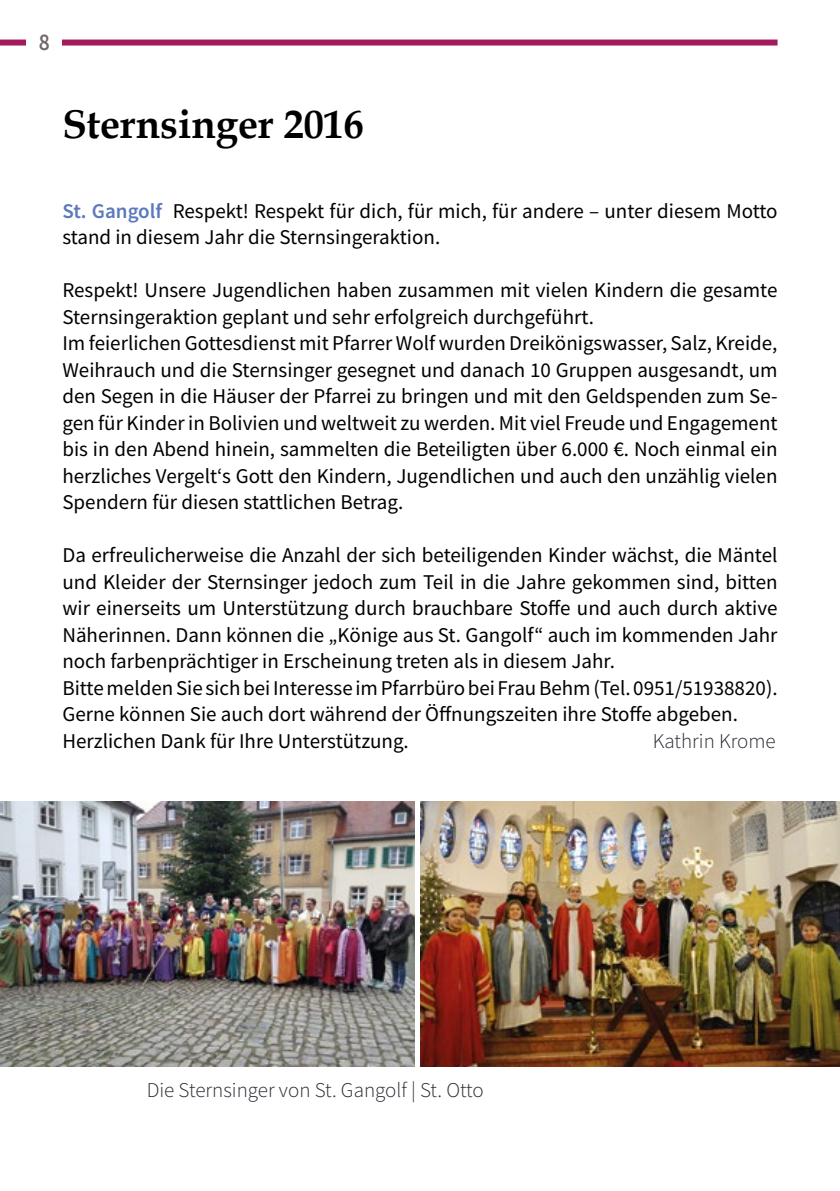
<style>
.page{position:relative;width:840px;height:1191px;background:#fff}
.page>*{position:absolute;margin:0;border:0;box-sizing:border-box;transform-origin:0 0}
.t1{font:700 40px "Book Antiqua";color:#000}
.t2{font:600 24px "Source Sans Pro";color:#6e686b;scale:.9 1}
.t3{font:21px/26.6px "Source Sans Pro";color:#000}
.t4{font:300 21px "Source Sans Pro";color:#292a33}
.s1{font-weight:600;color:#5c79bb}
</style>
<div class="page">
<div style="left:0;top:40px;width:777px;height:6px;background:#a21a5b"></div>
<div style="left:26px;top:17px;width:36px;height:51px;background:#fff"></div>
<img style="left:0;top:801px;width:414px;height:265px">
<img style="left:420px;top:801px;width:419px;height:265px">
<p class="t2" style="left:39px;top:26px;width:14px">8</p>
<h1 class="t1" style="left:62px;top:101px;width:303px">Sternsinger 2016</h1>
<p class="t3" style="left:62px;top:197px;width:716px"><span class="s1">St. Gangolf</span> Respekt! Respekt für dich, für mich, für andere – unter diesem Motto stand in diesem Jahr die Sternsingeraktion.</p>
<p class="t3" style="left:62px;top:277px;width:716px">Respekt! Unsere Jugendlichen haben zusammen mit vielen Kindern die gesamte Sternsingeraktion geplant und sehr erfolgreich durchgeführt.<br>Im feierlichen Gottesdienst mit Pfarrer Wolf wurden Dreikönigswasser, Salz, Kreide, Weihrauch und die Sternsinger gesegnet und danach 10 Gruppen ausgesandt, um den Segen in die Häuser der Pfarrei zu bringen und mit den Geldspenden zum Se&shy;gen für Kinder in Bolivien und weltweit zu werden. Mit viel Freude und Engagement bis in den Abend hinein, sammelten die Beteiligten über 6.000 €. Noch einmal ein herzliches Vergelt‘s Gott den Kindern, Jugendlichen und auch den unzählig vielen Spendern für diesen stattlichen Betrag.</p>
<p class="t3" style="left:62px;top:542px;width:716px">Da erfreulicherweise die Anzahl der sich beteiligenden Kinder wächst, die Mäntel und Kleider der Sternsinger jedoch zum Teil in die Jahre gekommen sind, bitten wir einerseits um Unterstützung durch brauchbare Stoffe und auch durch aktive Näherinnen. Dann können die „Könige aus St. Gangolf“ auch im kommenden Jahr noch farbenprächtiger in Erscheinung treten als in diesem Jahr.<br>Bitte melden Sie sich bei Interesse im Pfarrbüro bei Frau Behm (Tel. 0951/51938820).<br>Gerne können Sie auch dort während der Öffnungszeiten ihre Stoffe abgeben.<br>Herzlichen Dank für Ihre Unterstützung.</p>
<p class="t4" style="left:652px;top:728px;width:124px">Kathrin Krome</p>
<p class="t4" style="left:147px;top:1076px;width:338px">Die Sternsinger von St. Gangolf | St. Otto</p>
</div>
